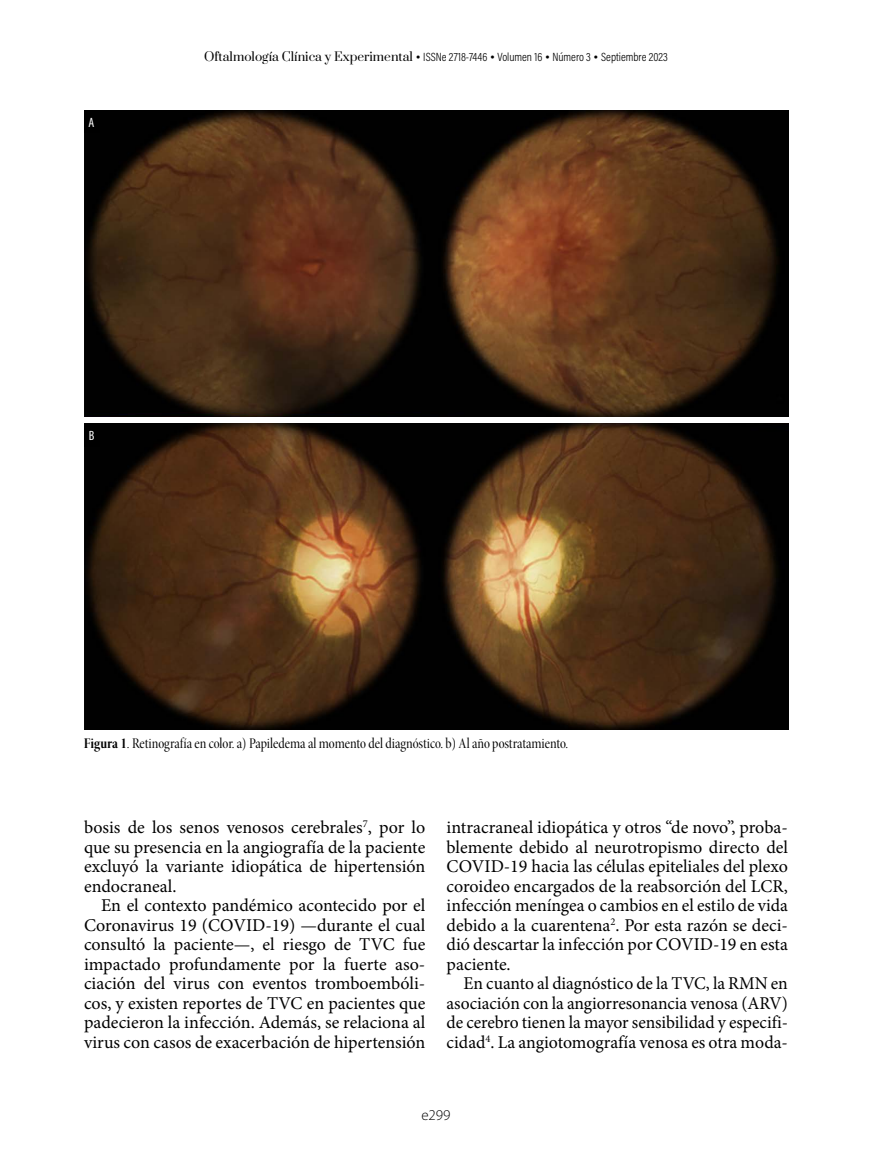
<style>
.page{position:relative;width:872px;height:1170px;background:#fff}
.page>*{position:absolute;margin:0;border:0;box-sizing:border-box;transform-origin:0 0}
.TEXTO_parrafo_GENERA{font:18px/19.5px "Minion Pro";color:#000;text-align:justify}
.PIE_-_TABLA_titulo{font:15px "Minion Pro Cn Disp";color:#000}
.t1{font:300 15px "Myriad Pro";color:#000}
.figura_letras{font:condensed 13.5px "Myriad Pro";color:#fff}
.t2{font:12px "Acumin Variable Concept";color:#000}
.s1{font-family:"Prata"}
.s2{font-family:"Minion Pro Bold Cn Disp"}
</style>
<div class="page">
<img style="left:84px;top:111px;width:704px;height:306px">
<img style="left:84px;top:424px;width:704px;height:306px">
<div style="left:84px;top:111px;width:15px;height:22px;background:#000"></div>
<div style="left:84px;top:424px;width:15px;height:22px;background:#000"></div>
<p class="figura_letras" style="left:89px;top:114px;width:7px">A</p>
<p class="t2" style="left:204px;top:49px;width:465px"><span class="s1">Oftalmología Clínica y Experimental</span> <sup>●</sup> ISSNe 2718-7446 <sup>●</sup> Volumen 16 <sup>●</sup> Número 3 <sup>●</sup> Septiembre 2023</p>
<p class="figura_letras" style="left:89px;top:427px;width:7px">B</p>
<p class="PIE_-_TABLA_titulo" style="left:84px;top:733px;width:486px"><span class="s2">Figura 1</span>. Retinografía en color. a) Papiledema al momento del diagnóstico. b) Al año postratamiento.</p>
<p class="TEXTO_parrafo_GENERA" style="left:84px;top:817px;width:343px">bosis de los senos venosos cerebrales<sup>7</sup>, por lo que su presencia en la angiografía de la paciente excluyó la variante idiopática de hipertensión endocraneal.</p>
<p class="TEXTO_parrafo_GENERA" style="left:84px;top:895px;width:343px;text-indent:17px">En el contexto pandémico acontecido por el Coronavirus 19 (COVID-19) —durante el cual consultó la paciente—, el riesgo de TVC fue impactado profundamente por la fuerte aso&shy;ciación del virus con eventos tromboembóli&shy;cos, y existen reportes de TVC en pacientes que padecieron la infección. Además, se relaciona al virus con casos de exacerbación de hipertensión</p>
<p class="TEXTO_parrafo_GENERA" style="left:446px;top:817px;width:343px">intracraneal idiopática y otros “de novo”, proba&shy;blemente debido al neurotropismo directo del COVID-19 hacia las células epiteliales del plexo coroideo encargados de la reabsorción del LCR, infección meníngea o cambios en el estilo de vida debido a la cuarentena<sup>2</sup>. Por esta razón se deci&shy;dió descartar la infección por COVID-19 en esta paciente.</p>
<p class="TEXTO_parrafo_GENERA" style="left:446px;top:973px;width:343px;text-indent:17px">En cuanto al diagnóstico de la TVC, la RMN en asociación con la angiorresonancia venosa (ARV) de cerebro tienen la mayor sensibilidad y especifi&shy;cidad<sup>4</sup>. La angiotomografía venosa es otra moda-</p>
<p class="t1" style="left:421px;top:1106px;width:31px">e299</p>
</div>
